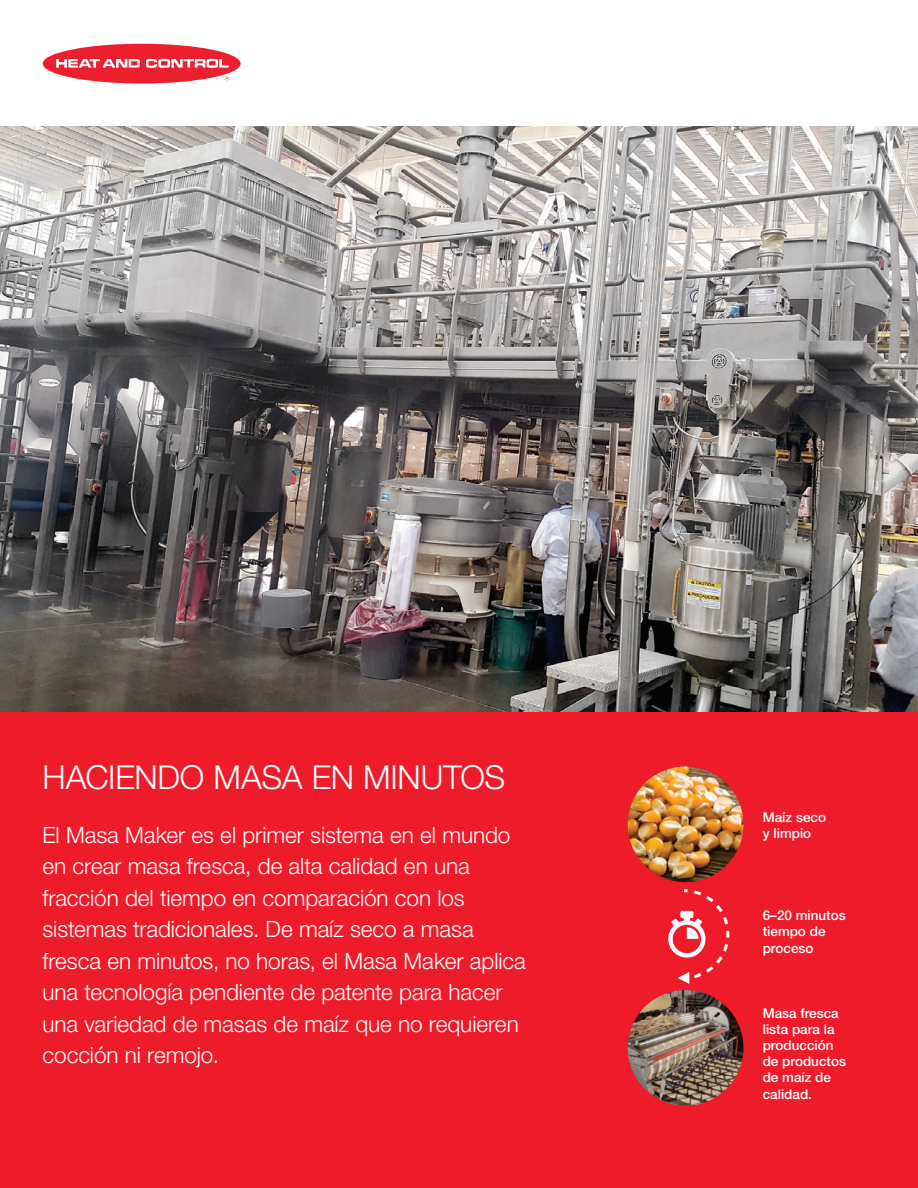
<style>
.page{position:relative;width:918px;height:1188px;background:#fff}
.page>*{position:absolute;margin:0;border:0;box-sizing:border-box;transform-origin:0 0}
.paragraph_header{font:300 33px "Helvetica Neue LT Std";letter-spacing:-.01em;color:#fff}
.white_body_text_larg{font:300 22.5px/31.5px "Helvetica Neue LT Std";color:#fff}
.t1{font:500 13.5px/16.2px "Helvetica Neue LT Std";color:#fff}
</style>
<div class="page">
<img style="left:0;top:126px;width:918px;height:587px">
<div style="left:43px;top:44px;width:198px;height:40px;background:#ed1e2d;border-radius:50%"></div>
<svg style="left:225px;top:76px;width:4px;height:4px"></svg>
<svg style="left:146px;top:59px;width:83px;height:9px"></svg>
<svg style="left:56px;top:59px;width:84px;height:9px"></svg>
<div style="left:0;top:713px;width:918px;height:475px;background:#ee1b2b"></div>
<img style="left:628px;top:990px;width:115px;height:116px;border-radius:58px">
<img style="left:628px;top:766px;width:115px;height:116px;border-radius:58px">
<svg style="left:668px;top:889px;width:62px;height:95px"></svg>
<p class="paragraph_header" style="left:43px;top:757px;width:464px">HACIENDO MASA EN MINUTOS</p>
<p class="white_body_text_larg" style="left:43px;top:818px;width:485px">El Masa Maker es el primer sistema en el mundo en crear masa fresca, de alta calidad en una fracción del tiempo en comparación con los sistemas tradicionales. De maíz seco a masa fresca en minutos, no horas, el Masa Maker aplica una tecnología pendiente de patente para hacer una variedad de masas de maíz que no requieren cocción ni remojo.</p>
<p class="t1" style="left:763px;top:809px;width:65px">Maíz seco y limpio</p>
<p class="t1" style="left:763px;top:907px;width:85px">6–20 minutos tiempo de proceso</p>
<p class="t1" style="left:763px;top:1005px;width:85px">Masa fresca lista para la producción de productos de maíz de calidad.</p>
</div>
